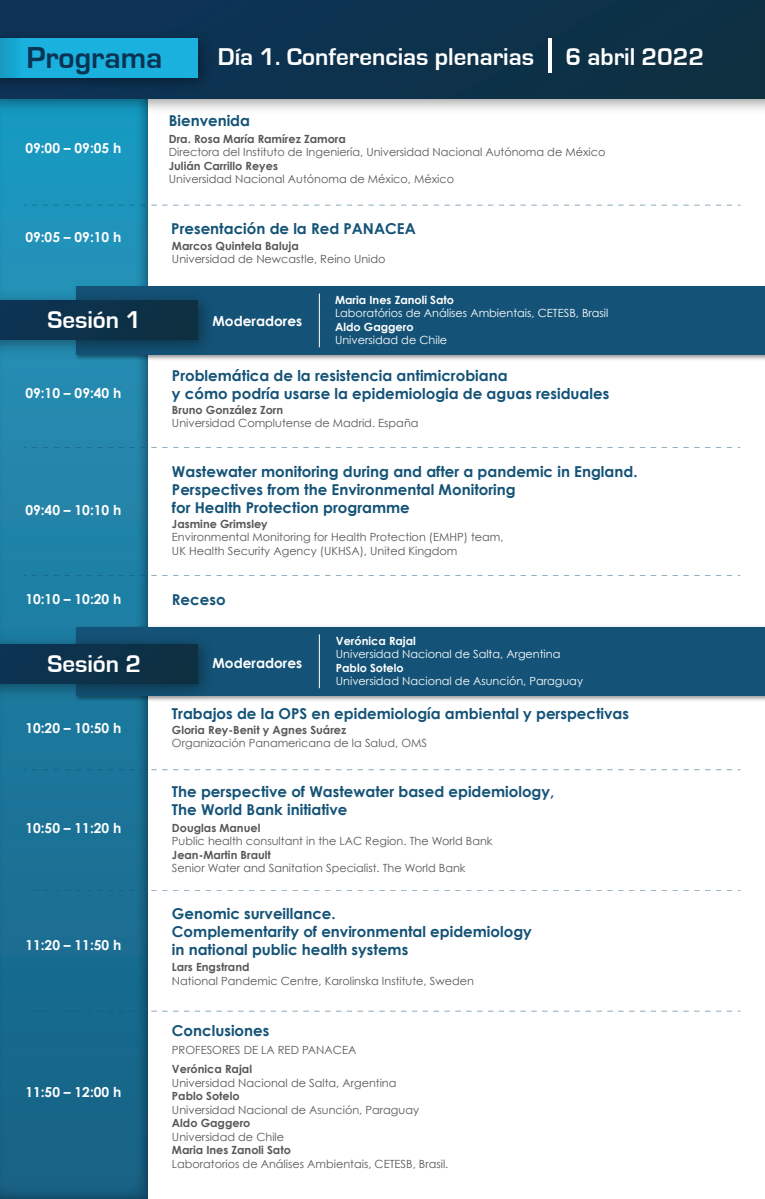
<style>
.page{position:relative;width:765px;height:1199px;background:#fff}
.page>*{position:absolute;margin:0;border:0;box-sizing:border-box;transform-origin:0 0}
.t1{font:700 31.25px "Eurostile";color:#093353}
.t2{font:700 25px "Eurostile";color:#fff}
.t3{font:700 15px/18px "Century Gothic";color:#145377}
.t4{font:700 13.75px "Century Gothic";color:#fff}
.t5{font:11.25px/13.5px "Century Gothic";color:#57585a}
.t6{font:700 11.25px "Century Gothic";color:#57585a}
.t7{font:11.25px "Century Gothic";color:#fff}
.t8{font:700 11.25px "Century Gothic";color:#fff}
</style>
<div class="page">
<svg style="left:0;top:120px;width:147px;height:1078px;background:#1b799e"></svg>
<img style="left:72px;top:623px;width:693px;height:78px">
<div style="left:76px;top:627px;width:689px;height:68px;background:#145377"></div>
<hr style="left:319px;top:634px;width:1px;height:54px;background:#fff">
<img style="left:72px;top:283px;width:693px;height:77px">
<div style="left:76px;top:286px;width:689px;height:69px;background:#145377"></div>
<img style="left:0;top:99px;width:765px;height:21px">
<div style="left:0;top:0;width:765px;height:99px;background:#0d324b"></div>
<img style="left:0;top:285px;width:220px;height:77px">
<div style="left:0;top:300px;width:197px;height:40px;background:#0d324a"></div>
<img style="left:0;top:23px;width:220px;height:77px">
<svg style="left:0;top:38px;width:197px;height:40px;background:#19afdc"></svg>
<img style="left:0;top:629px;width:220px;height:76px">
<div style="left:0;top:644px;width:197px;height:39px;background:#0d324a"></div>
<hr style="left:549px;top:38px;width:3px;height:34px;background:#fff">
<svg style="left:32px;top:205px;width:708px;height:1px"></svg>
<svg style="left:32px;top:447px;width:708px;height:1px"></svg>
<svg style="left:32px;top:769px;width:708px;height:1px"></svg>
<svg style="left:32px;top:890px;width:708px;height:1px"></svg>
<svg style="left:32px;top:1010px;width:708px;height:1px"></svg>
<svg style="left:32px;top:575px;width:708px;height:1px"></svg>
<hr style="left:319px;top:293px;width:1px;height:54px;background:#fff">
<h1 class="t1" style="left:26px;top:40px;width:138px">Programa</h1>
<h2 class="t2" style="left:218px;top:43px;width:318px">Día 1. Conferencias plenarias</h2>
<h2 class="t2" style="left:566px;top:43px;width:140px">6 abril 2022</h2>
<p class="t4" style="left:25px;top:140px;width:97px">09:00 – 09:05 h</p>
<p class="t4" style="left:25px;top:228px;width:97px">09:05 – 09:10 h</p>
<h2 class="t2" style="left:47px;top:306px;width:95px">Sesión 1</h2>
<p class="t4" style="left:25px;top:384px;width:97px">09:10 – 09:40 h</p>
<p class="t4" style="left:25px;top:501px;width:97px">09:40 – 10:10 h</p>
<p class="t4" style="left:25px;top:590px;width:97px">10:10 – 10:20 h</p>
<h2 class="t2" style="left:47px;top:649px;width:95px">Sesión 2</h2>
<p class="t4" style="left:25px;top:718px;width:97px">10:20 – 10:50 h</p>
<p class="t4" style="left:25px;top:819px;width:97px">10:50 – 11:20 h</p>
<p class="t4" style="left:25px;top:936px;width:97px">11:20 – 11:50 h</p>
<p class="t4" style="left:25px;top:1082px;width:97px">11:50 – 12:00 h</p>
<h3 class="t3" style="left:169px;top:111px;width:83px">Bienvenida</h3>
<p class="t6" style="left:169px;top:132px;width:179px">Dra. Rosa María Ramírez Zamora</p>
<p class="t5" style="left:169px;top:145px;width:438px">Directora del Instituto de Ingeniería, Universidad Nacional Autónoma de México</p>
<p class="t6" style="left:169px;top:159px;width:111px">Julián Carrillo Reyes</p>
<p class="t5" style="left:169px;top:172px;width:287px">Universidad Nacional Autónoma de México, México</p>
<h3 class="t3" style="left:171px;top:219px;width:246px">Presentación de la Red PANACEA</h3>
<p class="t6" style="left:172px;top:239px;width:128px">Marcos Quintela Baluja</p>
<p class="t5" style="left:172px;top:252px;width:215px">Universidad de Newcastle, Reino Unido</p>
<p class="t4" style="left:213px;top:312px;width:91px">Moderadores</p>
<p class="t8" style="left:335px;top:293px;width:121px">Maria Ines Zanoli Sato</p>
<p class="t7" style="left:335px;top:306px;width:275px">Laboratórios de Análises Ambientais, CETESB, Brasil</p>
<p class="t8" style="left:335px;top:320px;width:80px">Aldo Gaggero</p>
<p class="t7" style="left:335px;top:333px;width:114px">Universidad de Chile</p>
<h3 class="t3" style="left:172px;top:366px;width:439px">Problemática de la resistencia antimicrobiana<br>y cómo podría usarse la epidemiologia de aguas residuales</h3>
<p class="t6" style="left:172px;top:402px;width:113px">Bruno González Zorn</p>
<p class="t5" style="left:172px;top:416px;width:248px">Universidad Complutense de Madrid. España</p>
<h3 class="t3" style="left:172px;top:462px;width:467px">Wastewater monitoring during and after a pandemic in England.<br>Perspectives from the Environmental Monitoring<br>for Health Protection programme</h3>
<p class="t6" style="left:172px;top:516px;width:97px">Jasmine Grimsley</p>
<p class="t5" style="left:172px;top:530px;width:333px">Environmental Monitoring for Health Protection (EMHP) team,<br>UK Health Security Agency (UKHSA), United Kingdom</p>
<h3 class="t3" style="left:172px;top:590px;width:55px">Receso</h3>
<p class="t4" style="left:213px;top:654px;width:91px">Moderadores</p>
<p class="t8" style="left:336px;top:633px;width:82px">Verónica Rajal</p>
<p class="t7" style="left:336px;top:647px;width:226px">Universidad Nacional de Salta, Argentina</p>
<p class="t8" style="left:336px;top:660px;width:69px">Pablo Sotelo</p>
<p class="t7" style="left:336px;top:674px;width:249px">Universidad Nacional de Asunción, Paraguay</p>
<h3 class="t3" style="left:172px;top:704px;width:459px">Trabajos de la OPS en epidemiología ambiental y perspectivas</h3>
<p class="t6" style="left:172px;top:722px;width:176px">Gloria Rey-Benit y Agnes Suárez</p>
<p class="t5" style="left:172px;top:736px;width:257px">Organización Panamericana de la Salud, OMS</p>
<h3 class="t3" style="left:172px;top:781px;width:384px">The perspective of Wastewater based epidemiology,<br>The World Bank initiative</h3>
<p class="t6" style="left:172px;top:820px;width:90px">Douglas Manuel</p>
<p class="t5" style="left:172px;top:834px;width:322px">Public health consultant in the LAC Region. The World Bank</p>
<p class="t6" style="left:172px;top:847px;width:100px">Jean-Martin Brault</p>
<p class="t5" style="left:172px;top:861px;width:295px">Senior Water and Sanitation Specialist. The World Bank</p>
<h3 class="t3" style="left:172px;top:904px;width:361px">Genomic surveillance.<br>Complementarity of environmental epidemiology in national public health systems</h3>
<p class="t6" style="left:172px;top:960px;width:79px">Lars Engstrand</p>
<p class="t5" style="left:172px;top:973px;width:303px">National Pandemic Centre, Karolinska Institute, Sweden</p>
<h3 class="t3" style="left:172px;top:1020px;width:99px">Conclusiones</h3>
<p class="t6" style="left:172px;top:1061px;width:82px">Verónica Rajal</p>
<p class="t5" style="left:172px;top:1075px;width:226px">Universidad Nacional de Salta, Argentina</p>
<p class="t6" style="left:172px;top:1088px;width:69px">Pablo Sotelo</p>
<p class="t5" style="left:172px;top:1102px;width:249px">Universidad Nacional de Asunción, Paraguay</p>
<p class="t6" style="left:172px;top:1115px;width:80px">Aldo Gaggero</p>
<p class="t5" style="left:172px;top:1129px;width:114px">Universidad de Chile</p>
<p class="t6" style="left:172px;top:1142px;width:121px">Maria Ines Zanoli Sato</p>
<p class="t5" style="left:172px;top:1156px;width:278px">Laboratorios de Análises Ambientais, CETESB, Brasil.</p>
<p class="t5" style="left:172px;top:1043px;width:186px">PROFESORES DE LA RED PANACEA</p>
</div>
